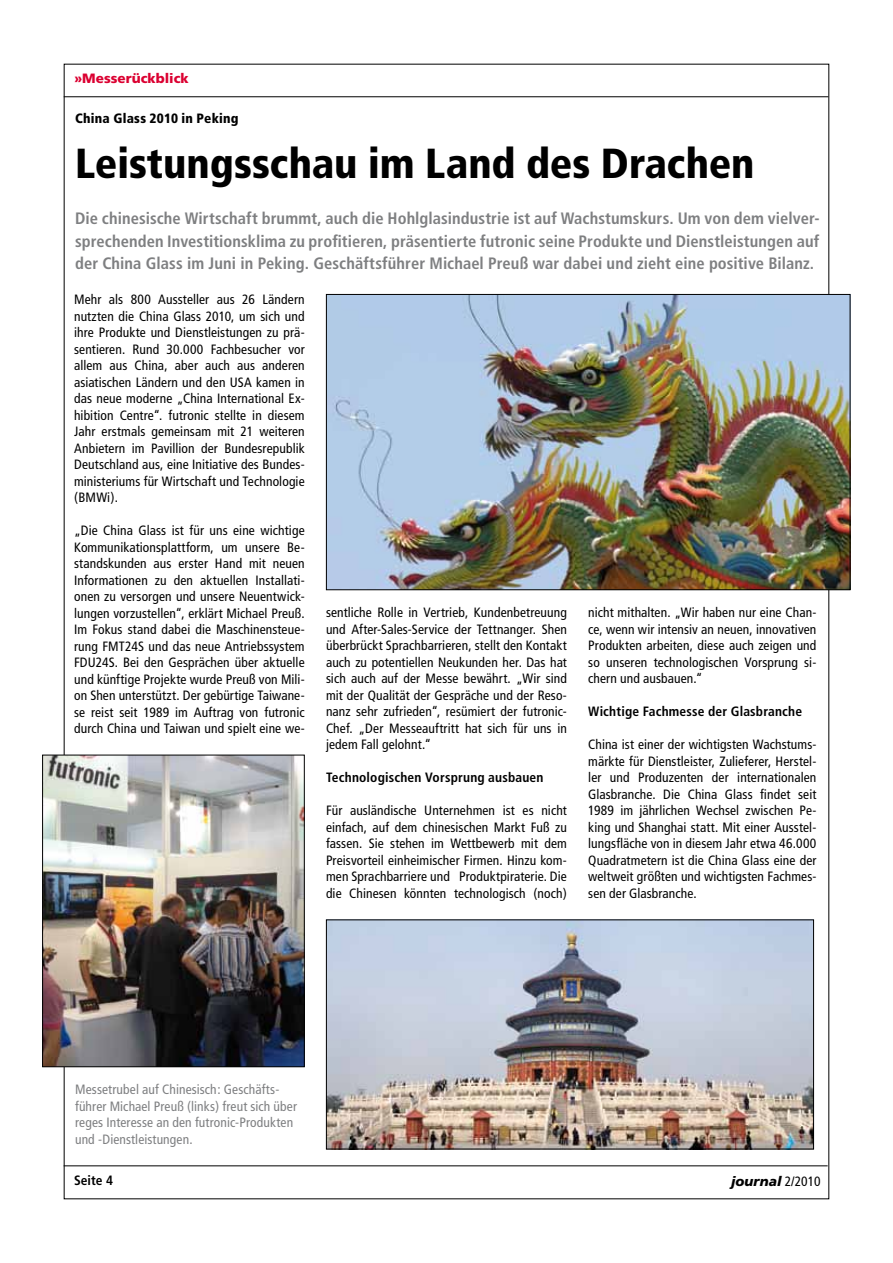
<style>
.page{position:relative;width:893px;height:1263px;background:#fff}
.page>*{position:absolute;margin:0;border:0;box-sizing:border-box;transform-origin:0 0}
.t1{font:900 condensed 42px "Frutiger";color:#000}
.t2{font:700 condensed 16.5px/22.5px "Frutiger";letter-spacing:.005em;color:#7e7f81;text-align:justify}
.t3{font:condensed 13.5px/16.5px "Frutiger";letter-spacing:.005em;color:#000;text-align:justify}
.t4{font:condensed 13.5px/16.5px "Frutiger";letter-spacing:.01em;color:#7e7f81}
.t5{font:700 condensed 13.5px "Frutiger";letter-spacing:.015em;color:#000}
.t6{font:900 condensed 13.5px "Frutiger";letter-spacing:.02em;color:#000}
.t7{font:900 13.5px "Frutiger";color:#db0031}
.t8{font:italic 900 13.5px "Frutiger";color:#000}
.s1{font-weight:400;font-style:normal;font-stretch:condensed}
</style>
<div class="page">
<hr style="left:64px;top:1165px;width:764px;height:1px;background:#000">
<hr style="left:64px;top:96px;width:764px;height:1px;background:#000">
<img style="left:44px;top:757px;width:259px;height:308px">
<div style="left:42px;top:755px;width:263px;height:312px;border:1px solid #000"></div>
<img style="left:328px;top:921px;width:484px;height:226px">
<div style="left:326px;top:919px;width:488px;height:230px;border:1px solid #000"></div>
<img style="left:328px;top:296px;width:520px;height:292px">
<div style="left:326px;top:294px;width:524px;height:296px;border:1px solid #000"></div>
<p class="t7" style="left:74px;top:70px;width:116px">»Messerückblick</p>
<p class="t6" style="left:75px;top:111px;width:165px">China Glass 2010 in Peking</p>
<h1 class="t1" style="left:75px;top:138px;width:681px">Leistungsschau im Land des Drachen</h1>
<p class="t2" style="left:75px;top:207px;width:746px">Die chinesische Wirtschaft brummt, auch die Hohlglasindustrie ist auf Wachstumskurs. Um von dem vielver&shy;sprechenden Investitionsklima zu profitieren, präsentierte futronic seine Produkte und Dienstleistungen auf der China Glass im Juni in Peking. Geschäftsführer Michael Preuß war dabei und zieht eine positive Bilanz.</p>
<p class="t3" style="left:74px;top:291px;width:232px">Mehr als 800 Aussteller aus 26 Ländern nutzten die China Glass 2010, um sich und ihre Produkte und Dienstleistungen zu prä&shy;sentieren. Rund 30.000 Fachbesucher vor allem aus China, aber auch aus anderen asiatischen Ländern und den USA kamen in das neue moderne „China International Ex&shy;hibition Centre“. futronic stellte in diesem Jahr erstmals gemeinsam mit 21 weiteren Anbietern im Pavillion der Bundesrepublik Deutschland aus, eine Initiative des Bundes&shy;ministeriums für Wirtschaft und Technologie (BMWi).</p>
<p class="t3" style="left:74px;top:522px;width:232px">„Die China Glass ist für uns eine wichtige Kommunikationsplattform, um unsere Be&shy;standskunden aus erster Hand mit neuen Informationen zu den aktuellen Installati&shy;onen zu versorgen und unsere Neuentwick&shy;lungen vorzustellen“, erklärt Michael Preuß.<br>Im Fokus stand dabei die Maschinensteue&shy;rung FMT24S und das neue Antriebssystem FDU24S. Bei den Gesprächen über aktuelle und künftige Projekte wurde Preuß von Mili&shy;on Shen unterstützt. Der gebürtige Taiwane&shy;se reist seit 1989 im Auftrag von futronic durch China und Taiwan und spielt eine we-</p>
<p class="t3" style="left:326px;top:604px;width:242px">sentliche Rolle in Vertrieb, Kundenbetreuung und After-Sales-Service der Tettnanger. Shen überbrückt Sprachbarrieren, stellt den Kontakt auch zu potentiellen Neukunden her. Das hat sich auch auf der Messe bewährt. „Wir sind mit der Qualität der Gespräche und der Reso&shy;nanz sehr zufrieden“, resümiert der futronic-Chef. „Der Messeauftritt hat sich für uns in jedem Fall gelohnt.“</p>
<p class="t5" style="left:326px;top:769px;width:219px">Technologischen Vorsprung ausbauen</p>
<p class="t3" style="left:326px;top:802px;width:242px">Für ausländische Unternehmen ist es nicht einfach, auf dem chinesischen Markt Fuß zu fassen. Sie stehen im Wettbewerb mit dem Preisvorteil einheimischer Firmen. Hinzu kom&shy;men Sprachbarriere und Produktpiraterie. Die die Chinesen könnten technologisch (noch)</p>
<p class="t3" style="left:588px;top:604px;width:230px">nicht mithalten. „Wir haben nur eine Chan&shy;ce, wenn wir intensiv an neuen, innovativen Produkten arbeiten, diese auch zeigen und so unseren technologischen Vorsprung si&shy;chern und ausbauen.“</p>
<p class="t5" style="left:588px;top:703px;width:215px">Wichtige Fachmesse der Glasbranche</p>
<p class="t3" style="left:588px;top:736px;width:230px">China ist einer der wichtigsten Wachstums&shy;märkte für Dienstleister, Zulieferer, Herstel&shy;ler und Produzenten der internationalen Glasbranche. Die China Glass findet seit 1989 im jährlichen Wechsel zwischen Pe&shy;king und Shanghai statt. Mit einer Ausstel&shy;lungsfläche von in diesem Jahr etwa 46.000<br>Quadratmetern ist die China Glass eine der weltweit größten und wichtigsten Fachmes&shy;sen der Glasbranche.</p>
<p class="t4" style="left:75px;top:1081px;width:223px">Messetrubel auf Chinesisch: Geschäfts&shy;führer Michael Preuß (links) freut sich über reges Interesse an den futronic-Produkten und -Dienstleistungen.</p>
<p class="t5" style="left:74px;top:1172px;width:41px">Seite 4</p>
<p class="t8" style="left:731px;top:1173px;width:91px">journal <span class="s1">2/2010</span></p>
</div>
